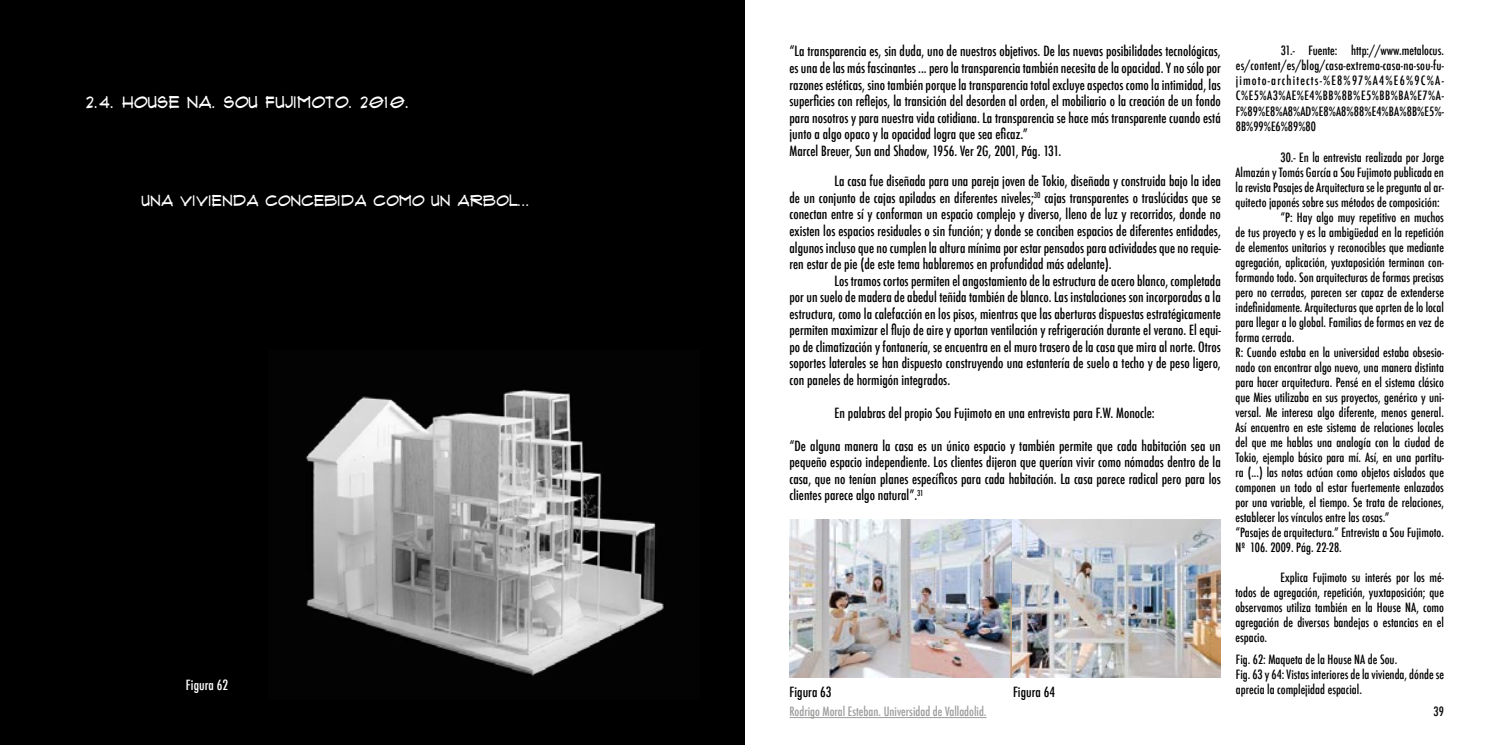
<style>
.page{position:relative;width:1489px;height:745px;background:#fff}
.page>*{position:absolute;margin:0;border:0;box-sizing:border-box;transform-origin:0 0}
.t1{font:16.25px "Flux Architect";color:#fff}
.t2{font:15px "Flux Architect";color:#fff}
.t3{font:500 condensed 13.75px/16.5px "Futura";color:#000;text-align:justify}
.t4{font:500 condensed 13.75px "Futura";color:#fff}
.t5{font:500 condensed 12.5px/15px "Futura";color:#000;text-align:justify}
.t6{font:500 condensed 12.5px "Futura";color:#9d9d9c}
</style>
<div class="page">
<div style="left:0;top:0;width:744px;height:744px;background:#000"></div>
<img style="left:789px;top:519px;width:431px;height:157px">
<hr style="left:789px;top:716px;width:197px;height:1px;background:#9d9d9c">
<img style="left:305px;top:389px;width:359px;height:287px">
<p class="t1" style="left:86px;top:91px;width:325px">2.4. HOUSE NA. SOU FUJIMOTO. 2010.</p>
<p class="t2" style="left:142px;top:191px;width:390px">UNA VIVIENDA CONCEBIDA COMO UN ARBOL...</p>
<p class="t4" style="left:186px;top:676px;width:44px">Figura 62</p>
<p class="t3" style="left:789px;top:43px;width:433px;text-align:left">“La transparencia es, sin duda, uno de nuestros objetivos. De las nuevas posibilidades tecnológicas, es una de las más fascinantes ... pero la transparencia también necesita de la opacidad. Y no sólo por razones estéticas, sino también porque la transparencia total excluye aspectos como la intimidad, las superficies con reflejos, la transición del desorden al orden, el mobiliario o la creación de un fondo para nosotros y para nuestra vida cotidiana. La transparencia se hace más transparente cuando está junto a algo opaco y la opacidad logra que sea eficaz.”<br>Marcel Breuer, Sun and Shadow, 1956. Ver 2G, 2001, Pág. 131.</p>
<p class="t3" style="left:789px;top:173px;width:433px;text-indent:45px">La casa fue diseñada para una pareja joven de Tokio, diseñada y construida bajo la idea de un conjunto de cajas apiladas en diferentes niveles;<sup>30</sup> cajas transparentes o traslúcidas que se conectan entre sí y conforman un espacio complejo y diverso, lleno de luz y recorridos, donde no existen los espacios residuales o sin función; y donde se conciben espacios de diferentes entidades, algunos incluso que no cumplen la altura mínima por estar pensados para actividades que no requie&shy;ren estar de pie (de este tema hablaremos en profundidad más adelante).</p>
<p class="t3" style="left:789px;top:272px;width:433px;text-indent:45px">Los tramos cortos permiten el angostamiento de la estructura de acero blanco, completada por un suelo de madera de abedul teñida también de blanco. Las instalaciones son incorporadas a la estructura, como la calefacción en los pisos, mientras que las aberturas dispuestas estratégicamente permiten maximizar el flujo de aire y aportan ventilación y refrigeración durante el verano. El equi&shy;po de climatización y fontanería, se encuentra en el muro trasero de la casa que mira al norte. Otros soportes laterales se han dispuesto construyendo una estantería de suelo a techo y de peso ligero, con paneles de hormigón integrados.</p>
<p class="t3" style="left:834px;top:404px;width:322px">En palabras del propio Sou Fujimoto en una entrevista para F.W. Monocle:</p>
<p class="t3" style="left:789px;top:437px;width:433px">“De alguna manera la casa es un único espacio y también permite que cada habitación sea un pequeño espacio independiente. Los clientes dijeron que querían vivir como nómadas dentro de la casa, que no tenían planes específicos para cada habitación. La casa parece radical pero para los clientes parece algo natural”.<sup>31</sup></p>
<p class="t3" style="left:789px;top:683px;width:44px">Figura 63</p>
<p class="t3" style="left:1012px;top:683px;width:44px">Figura 64</p>
<p class="t6" style="left:789px;top:703px;width:198px">Rodrigo Moral Esteban. Universidad de Valladolid.</p>
<p class="t5" style="left:1235px;top:43px;width:210px;text-indent:45px">31.- Fuente: http://www.metalocus. es/content/es/blog/casa-extrema-casa-na-sou-fu&shy;jimoto-architects-%E8%97%A4%E6%9C%A-C%E5%A3%AE%E4%BB%8B%E5%BB%BA%E7%A-F%89%E8%A8%AD%E8%A8%88%E4%BA%8B%E5%- 8B%99%E6%89%80</p>
<p class="t5" style="left:1280px;top:149px;width:165px">30.- En la entrevista realizada por Jorge</p>
<p class="t5" style="left:1235px;top:164px;width:210px">Almazán y Tomás García a Sou Fujimoto publicada en</p>
<p class="t5" style="left:1235px;top:179px;width:210px">la revista Pasajes de Arquitectura se le pregunta al ar-</p>
<p class="t5" style="left:1235px;top:194px;width:206px">quitecto japonés sobre sus métodos de composición:</p>
<p class="t5" style="left:1280px;top:209px;width:165px">“P: Hay algo muy repetitivo en muchos</p>
<p class="t5" style="left:1235px;top:224px;width:210px">de tus proyecto y es la ambigüedad en la repetición</p>
<p class="t5" style="left:1235px;top:239px;width:210px">de elementos unitarios y reconocibles que mediante</p>
<p class="t5" style="left:1235px;top:254px;width:210px">agregación, aplicación, yuxtaposición terminan con-</p>
<p class="t5" style="left:1235px;top:269px;width:210px">formando todo. Son arquitecturas de formas precisas</p>
<p class="t5" style="left:1235px;top:284px;width:210px">pero no cerradas, parecen ser capaz de extenderse</p>
<p class="t5" style="left:1235px;top:299px;width:210px">indefinidamente. Arquitecturas que aprten de lo local</p>
<p class="t5" style="left:1235px;top:314px;width:210px">para llegar a lo global. Familias de formas en vez de</p>
<p class="t5" style="left:1235px;top:329px;width:60px">forma cerrada.</p>
<p class="t5" style="left:1235px;top:344px;width:210px">R: Cuando estaba en la universidad estaba obsesio-</p>
<p class="t5" style="left:1235px;top:359px;width:210px">nado con encontrar algo nuevo, una manera distinta</p>
<p class="t5" style="left:1235px;top:374px;width:210px">para hacer arquitectura. Pensé en el sistema clásico</p>
<p class="t5" style="left:1235px;top:389px;width:210px">que Mies utilizaba en sus proyectos, genérico y uni-</p>
<p class="t5" style="left:1235px;top:404px;width:210px">versal. Me interesa algo diferente, menos general.</p>
<p class="t5" style="left:1235px;top:419px;width:210px">Así encuentro en este sistema de relaciones locales</p>
<p class="t5" style="left:1235px;top:434px;width:210px">del que me hablas una analogía con la ciudad de</p>
<p class="t5" style="left:1235px;top:449px;width:210px">Tokio, ejemplo básico para mí. Así, en una partitu-</p>
<p class="t5" style="left:1235px;top:464px;width:210px">ra (...) las notas actúan como objetos aislados que</p>
<p class="t5" style="left:1235px;top:479px;width:210px">componen un todo al estar fuertemente enlazados</p>
<p class="t5" style="left:1235px;top:494px;width:210px">por una variable, el tiempo. Se trata de relaciones,</p>
<p class="t5" style="left:1235px;top:509px;width:155px">establecer los vínculos entre las cosas.”</p>
<p class="t5" style="left:1235px;top:524px;width:210px">“Pasajes de arquitectura.” Entrevista a Sou Fujimoto.</p>
<p class="t5" style="left:1235px;top:539px;width:108px">Nº 106. 2009. Pág. 22-28.</p>
<p class="t5" style="left:1235px;top:569px;width:210px;text-indent:45px">Explica Fujimoto su interés por los mé&shy;todos de agregación, repetición, yuxtaposición; que observamos utiliza también en la House NA, como agregación de diversas bandejas o estancias en el espacio.</p>
<p class="t5" style="left:1235px;top:651px;width:210px;text-align:left">Fig. 62: Maqueta de la House NA de Sou.<br>Fig. 63 y 64: Vistas interiores de la vivienda, dónde se aprecia la complejidad espacial.</p>
<p class="t5" style="left:1433px;top:703px;width:12px">39</p>
</div>
